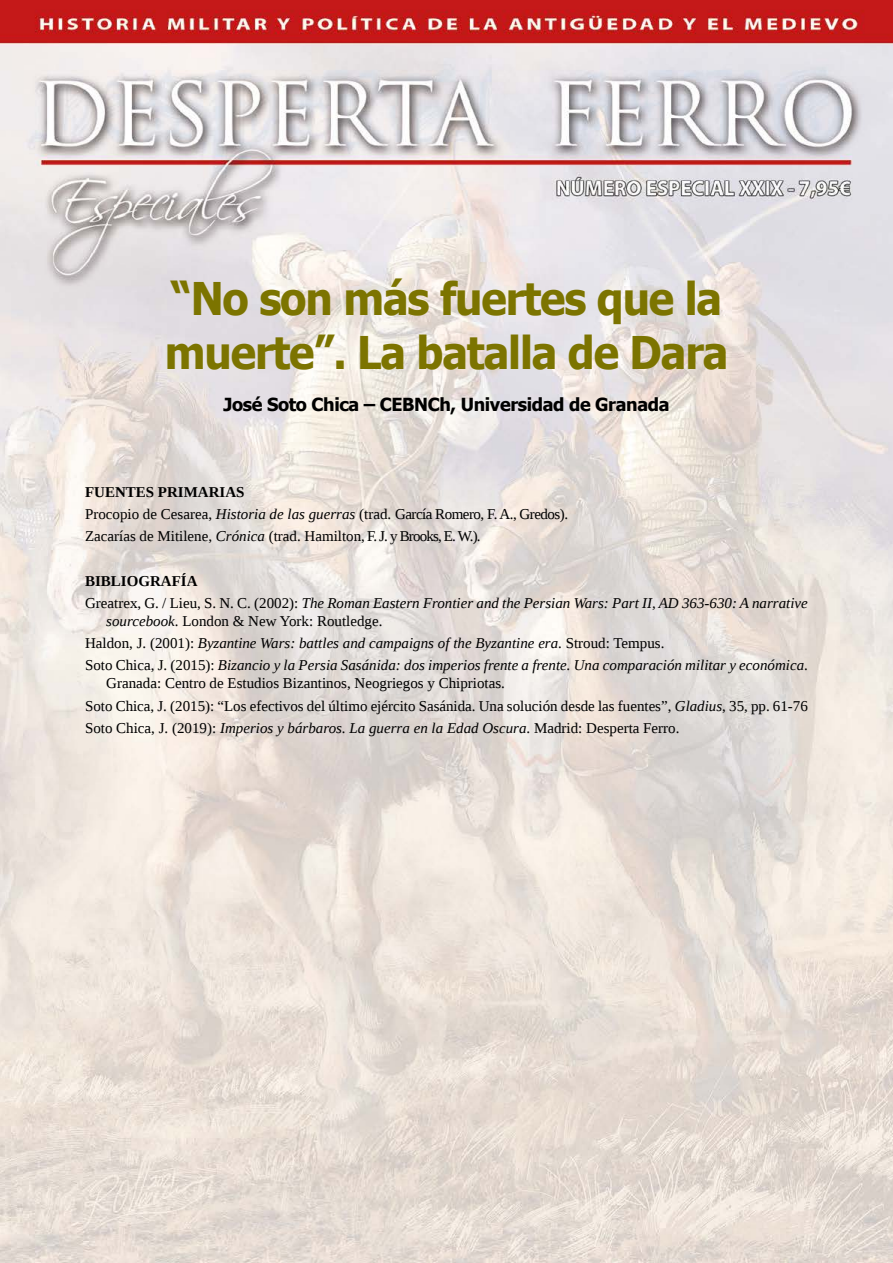
<style>
.page{position:relative;width:893px;height:1263px;background:#fff}
.page>*{position:absolute;margin:0;border:0;box-sizing:border-box;transform-origin:0 0}
.t1{font:700 45px/54px "Tahoma";letter-spacing:-.025em;color:#7c7400;scale:.95 1}
.t2{font:700 18px "Tahoma";letter-spacing:-.02em;color:#000}
.t3{font:15px/22.2px "Liberation Serif";color:#000}
.t4{font:italic 15px/22.2px "Liberation Serif";color:#000}
.s1{font-weight:700}
.s2{font-style:italic}
.s3{font-weight:700;font-style:normal}
.s4{font-style:normal}
</style>
<div class="page">
<img style="left:0;top:0;width:893px;height:1263px">
<h1 class="t1" style="left:165px;top:274px;width:595px">“No son más fuertes que la muerte”. La batalla de Dara</h1>
<p class="t2" style="left:223px;top:391px;width:448px">José Soto Chica – CEBNCh, Universidad de Granada</p>
<p class="t3" style="left:85px;top:480px;width:485px"><span class="s1">FUENTES PRIMARIAS<br></span>Procopio de Cesarea, <span class="s2">Historia de las guerras</span> (trad. García Romero, F. A., Gredos).<br>Zacarías de Mitilene, <span class="s2">Crónica</span> (trad. Hamilton, F. J. y Brooks, E. W.).</p>
<p class="t4" style="left:85px;top:569px;width:724px"><span class="s3">BIBLIOGRAFÍA<br></span><span class="s4">Greatrex, G. / Lieu, S. N. C. (2002):</span> The Roman Eastern Frontier and the Persian Wars: Part II, AD 363-630: A narrative</p>
<p class="t4" style="left:85px;top:610px;width:724px;text-indent:21px">sourcebook<span class="s4">. London &amp; New York: Routledge.<br>Haldon, J. (2001):</span> Byzantine Wars: battles and campaigns of the Byzantine era. <span class="s4">Stroud: Tempus.<br>Soto Chica, J. (2015):</span> Bizancio y la Persia Sasánida: dos imperios frente a frente. Una comparación militar y económica<span class="s4">.</span></p>
<p class="t3" style="left:85px;top:672px;width:724px;text-indent:21px">Granada: Centro de Estudios Bizantinos, Neogriegos y Chipriotas.<br>Soto Chica, J. (2015): “Los efectivos del último ejército Sasánida. Una solución desde las fuentes”, <span class="s2">Gladius</span>, 35, pp. 61-76<br>Soto Chica, J. (2019): <span class="s2">Imperios y bárbaros. La guerra en la Edad Oscura</span>. Madrid: Desperta Ferro.</p>
</div>
